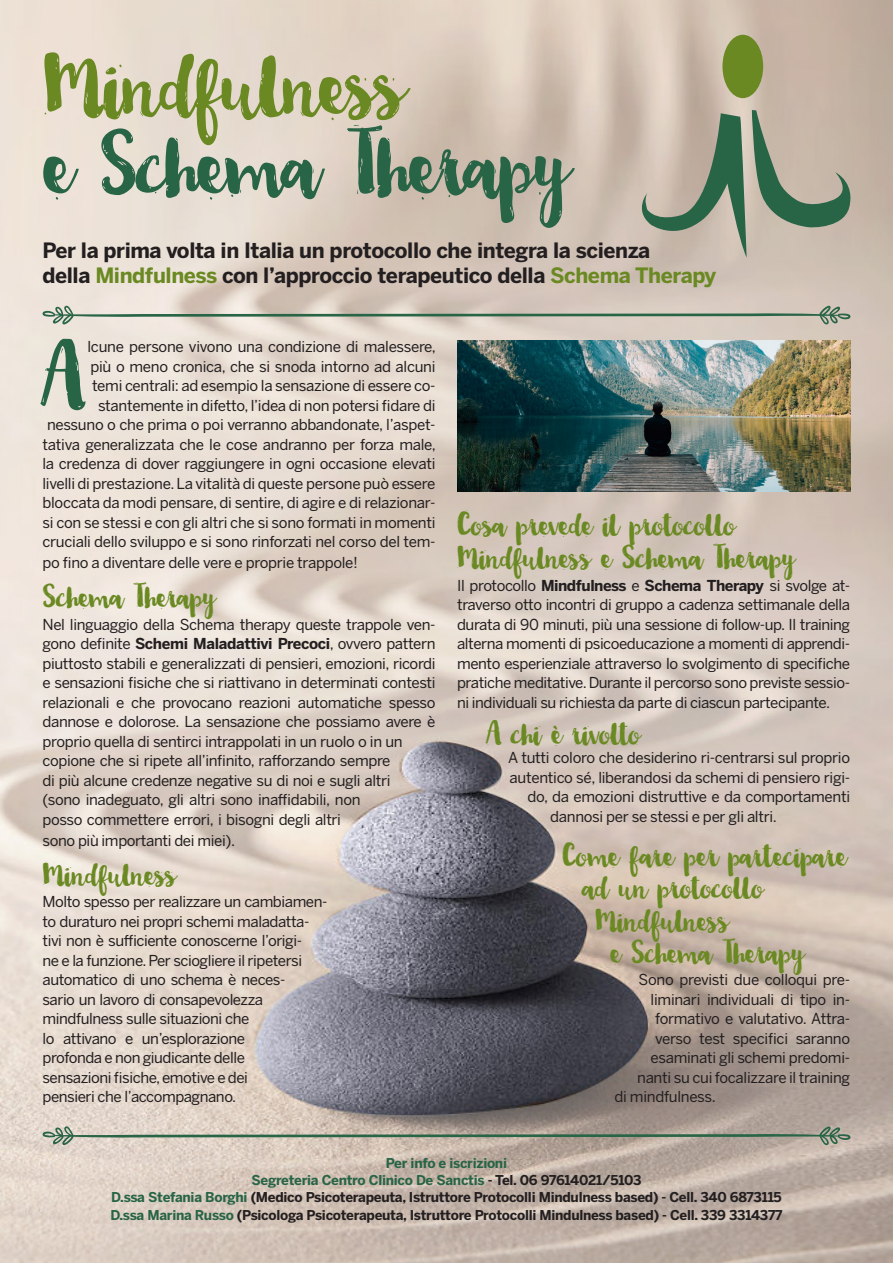
<style>
.page{position:relative;width:893px;height:1263px;background:#fff}
.page>*{position:absolute;margin:0;border:0;box-sizing:border-box;transform-origin:0 0}
.t1{font:91.8px "Abigail";letter-spacing:-.09em;color:#286446}
.t2{font:91.8px "Abigail";letter-spacing:-.1em;color:#6a8922}
.t3{font:33px/33px "Abigail";letter-spacing:-.08em;color:#6a8922}
.t4{font:700 21px/25.5px "Benton Sans";letter-spacing:-.02em;color:#231f20}
.t5{font:15px/19.5px "Benton Sans";letter-spacing:-.025em;color:#231f20}
.t6{font:700 13.5px/17.2px "Benton Sans";letter-spacing:-.02em;color:#231f20;text-align:center}
.s1{color:#6a8922}
.s2{font-weight:700}
.s3{color:#286446}
</style>
<div class="page">
<img style="left:0;top:0;width:893px;height:1263px">
<div style="left:722px;top:35px;width:41px;height:63px;background:#6a8922;border-radius:50%"></div>
<svg style="left:633px;top:110px;width:221px;height:148px;background:#a6a796"></svg>
<svg style="left:41px;top:1124px;width:811px;height:24px;background:#b2aea0"></svg>
<svg style="left:41px;top:303px;width:811px;height:24px;background:#c7c3b6"></svg>
<img style="left:247px;top:741px;width:402px;height:392px">
<svg style="left:40px;top:339px;width:45px;height:71px;background:#9cb09d"></svg>
<img style="left:457px;top:341px;width:393px;height:150px">
<h1 class="t2" style="left:43px;top:33px;width:370px">Mindfulness</h1>
<h1 class="t1" style="left:43px;top:113px;width:533px">e Schema Therapy</h1>
<h3 class="t4" style="left:43px;top:237px;width:675px">Per la prima volta in Italia un protocollo che integra la scienza<br>della <span class="s1">Mindfulness</span> con l’approccio terapeutico della <span class="s1">Schema Therapy</span></h3>
<p class="t5" style="left:43px;top:337px;width:395px;text-align:right">lcune persone vivono una condizione di malessere,<br>più o meno cronica, che si snoda intorno ad alcuni<br>temi centrali: ad esempio la sensazione di essere co&shy;stantemente in difetto, l’idea di non potersi fidare di nessuno o che prima o poi verranno abbandonate, l’aspet&shy;tativa generalizzata che le cose andranno per forza male, la credenza di dover raggiungere in ogni occasione elevati livelli di prestazione. La vitalità di queste persone può essere bloccata da modi pensare, di sentire, di agire e di relazionar&shy;si con se stessi e con gli altri che si sono formati in momenti cruciali dello sviluppo e si sono rinforzati nel corso del tem-</p>
<p class="t5" style="left:43px;top:553px;width:317px">po fino a diventare delle vere e proprie trappole!</p>
<h2 class="t3" style="left:43px;top:582px;width:176px">Schema Therapy</h2>
<p class="t5" style="left:43px;top:614px;width:395px">Nel linguaggio della Schema therapy queste trappole ven&shy;gono definite <span class="s2">Schemi Maladattivi Precoci</span>, ovvero pattern piuttosto stabili e generalizzati di pensieri, emozioni, ricordi e sensazioni fisiche che si riattivano in determinati contesti relazionali e che provocano reazioni automatiche spesso dannose e dolorose. La sensazione che possiamo avere è proprio quella di sentirci intrappolati in un ruolo o in un copione che si ripete all’infinito, rafforzando sempre<br>di più alcune credenze negative su di noi e sugli altri<br>(sono inadeguato, gli altri sono inaffidabili, non<br>posso commettere errori, i bisogni degli altri</p>
<p class="t5" style="left:43px;top:830px;width:194px">sono più importanti dei miei).</p>
<h2 class="t3" style="left:43px;top:860px;width:137px">Mindfulness</h2>
<p class="t5" style="left:43px;top:892px;width:286px">Molto spesso per realizzare un cambiamen&shy;to duraturo nei propri schemi maladatta&shy;tivi non è sufficiente conoscerne l’origi-<br>ne e la funzione. Per sciogliere il ripetersi automatico di uno schema è neces-<br>sario un lavoro di consapevolezza mindfulness sulle situazioni che<br>lo attivano e un’esplorazione<br>profonda e non giudicante delle<br>sensazioni fisiche, emotive e dei<br>pensieri che l’accompagnano.</p>
<h2 class="t3" style="left:457px;top:511px;width:341px">Cosa prevede il protocollo<br>Mindfulness e Schema Therapy</h2>
<p class="t5" style="left:457px;top:575px;width:395px;text-align:justify">Il protocollo <span class="s2">Mindfulness</span> e <span class="s2">Schema Therapy</span> si svolge at&shy;traverso otto incontri di gruppo a cadenza settimanale della durata di 90 minuti, più una sessione di follow-up. Il training alterna momenti di psicoeducazione a momenti di apprendi&shy;mento esperienziale attraverso lo svolgimento di specifiche pratiche meditative. Durante il percorso sono previste sessio&shy;ni individuali su richiesta da parte di ciascun partecipante.</p>
<h2 class="t3" style="left:486px;top:719px;width:158px">A chi è rivolto</h2>
<p class="t5" style="left:508px;top:748px;width:343px">A tutti coloro che desiderino ri-centrarsi sul proprio</p>
<p class="t5" style="left:510px;top:767px;width:342px">autentico sé, liberandosi da schemi di pensiero rigi-</p>
<p class="t5" style="left:528px;top:787px;width:324px">do, da emozioni distruttive e da comportamenti</p>
<p class="t5" style="left:550px;top:806px;width:228px">dannosi per se stessi e per gli altri.</p>
<h2 class="t3" style="left:562px;top:841px;width:288px">Come fare per partecipare</h2>
<h2 class="t3" style="left:582px;top:874px;width:185px">ad un protocollo</h2>
<h2 class="t3" style="left:595px;top:906px;width:137px">Mindfulness</h2>
<h2 class="t3" style="left:610px;top:938px;width:198px">e Schema Therapy</h2>
<p class="t5" style="left:639px;top:970px;width:213px">Sono previsti due colloqui pre-</p>
<p class="t5" style="left:651px;top:989px;width:201px">liminari individuali di tipo in-</p>
<p class="t5" style="left:655px;top:1009px;width:196px">formativo e valutativo. Attra-</p>
<p class="t5" style="left:655px;top:1028px;width:196px">verso test specifici saranno</p>
<p class="t5" style="left:651px;top:1048px;width:201px">esaminati gli schemi predomi-</p>
<p class="t5" style="left:637px;top:1067px;width:214px">nanti su cui focalizzare il training</p>
<p class="t5" style="left:615px;top:1087px;width:103px">di mindfulness.</p>
<p class="t6" style="left:111px;top:1154px;width:673px"><span class="s3">Per info e iscrizioni<br>Segreteria Centro Clinico De Sanctis</span> - Tel. 06 97614021/5103<br><span class="s3">D.ssa Stefania Borghi</span> (Medico Psicoterapeuta, Istruttore Protocolli Mindulness based) - Cell. 340 6873115<br><span class="s3">D.ssa Marina Russo</span> (Psicologa Psicoterapeuta, Istruttore Protocolli Mindulness based) - Cell. 339 3314377</p>
</div>
